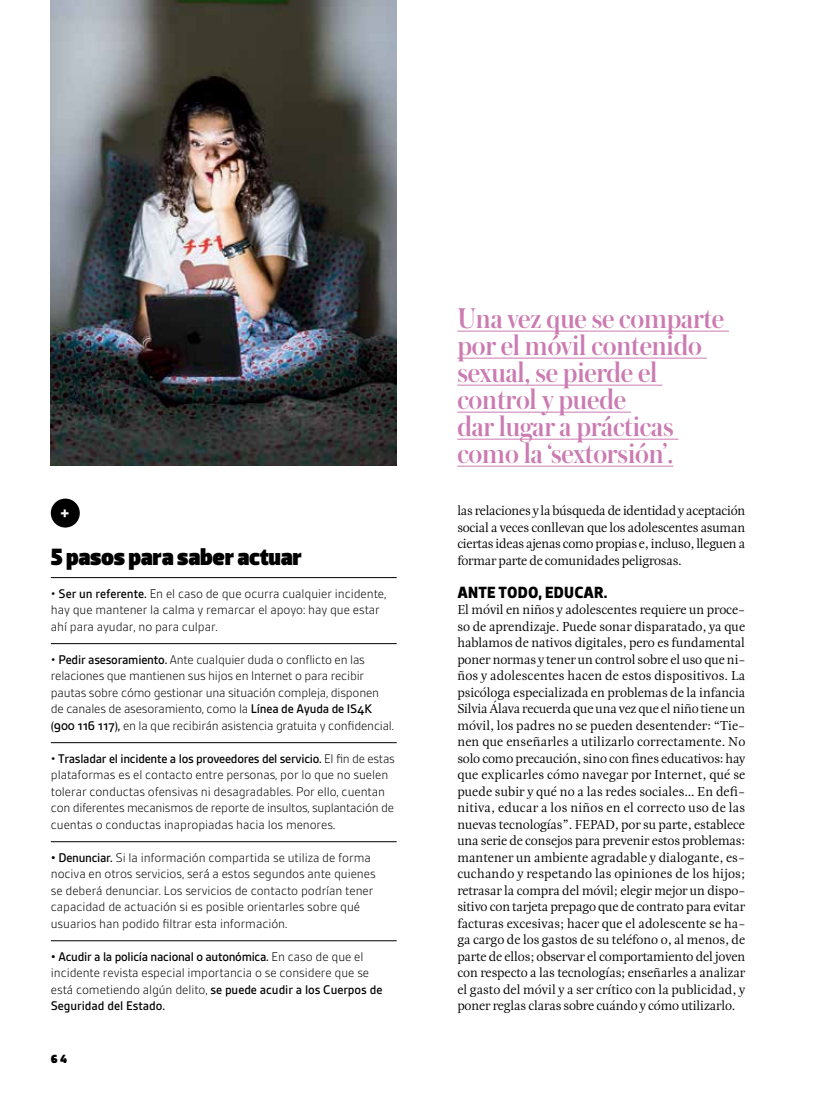
<style>
.page{position:relative;width:830px;height:1106px;background:#fff}
.page>*{position:absolute;margin:0;border:0;box-sizing:border-box;transform-origin:0 0}
.t1{font:500 30px/27px "Austin";letter-spacing:-.005em;color:#cb7bb1}
.t2{font:900 24px "Dobra";letter-spacing:-.015em;color:#000}
.t3{font:700 16.5px "Dobra";letter-spacing:.01em;color:#000}
.t4{font:13.5px/16.5px "Esta Pro";letter-spacing:-.015em;color:#000;text-align:justify}
.t5{font:300 13.5px/16.5px "Gesta";letter-spacing:-.005em;color:#000}
.t6{font:13.35px "Cg Behemoth Se Cd";color:#fff}
.t7{font:900 12px "Dobra";color:#000}
.s1{font-weight:500}
</style>
<div class="page">
<img style="left:51px;top:0;width:345px;height:465px">
<hr style="left:457px;top:331px;width:271px;height:1px;background:#cb7bb1">
<hr style="left:457px;top:358px;width:249px;height:1px;background:#cb7bb1">
<hr style="left:457px;top:385px;width:205px;height:1px;background:#cb7bb1">
<hr style="left:457px;top:412px;width:173px;height:1px;background:#cb7bb1">
<hr style="left:457px;top:439px;width:221px;height:1px;background:#cb7bb1">
<hr style="left:457px;top:466px;width:216px;height:1px;background:#cb7bb1">
<hr style="left:51px;top:577px;width:345px;height:1px;background:#000">
<hr style="left:51px;top:643px;width:345px;height:1px;background:#000">
<hr style="left:51px;top:742px;width:345px;height:1px;background:#000">
<hr style="left:51px;top:841px;width:345px;height:1px;background:#000">
<hr style="left:51px;top:940px;width:345px;height:1px;background:#000">
<div style="left:51px;top:498px;width:29px;height:29px;background:#000;border-radius:50%"></div>
<p class="t6" style="left:60px;top:503px;width:11px">+</p>
<h2 class="t2" style="left:51px;top:542px;width:253px">5 pasos para saber actuar</h2>
<p class="t5" style="left:51px;top:585px;width:337px">• <span class="s1">Ser un referente.</span> En el caso de que ocurra cualquier incidente, hay que mantener la calma y remarcar el apoyo: hay que estar ahí para ayudar, no para culpar.</p>
<p class="t5" style="left:51px;top:651px;width:344px">• <span class="s1">Pedir asesoramiento.</span> Ante cualquier duda o conflicto en las relaciones que mantienen sus hijos en Internet o para recibir pautas sobre cómo gestionar una situación compleja, disponen de canales de asesoramiento, como la <span class="s1">Línea de Ayuda de IS4K (900 116 117),</span> en la que recibirán asistencia gratuita y confidencial.</p>
<p class="t5" style="left:51px;top:750px;width:345px">• <span class="s1">Trasladar el incidente a los proveedores del servicio.</span> El fin de estas plataformas es el contacto entre personas, por lo que no suelen tolerar conductas ofensivas ni desagradables. Por ello, cuentan con diferentes mecanismos de reporte de insultos, suplantación de cuentas o conductas inapropiadas hacia los menores.</p>
<p class="t5" style="left:51px;top:849px;width:326px"><span class="s1">• Denunciar.</span> Si la información compartida se utiliza de forma nociva en otros servicios, será a estos segundos ante quienes se deberá denunciar. Los servicios de contacto podrían tener capacidad de actuación si es posible orientarles sobre qué usuarios han podido filtrar esta información.</p>
<p class="t5" style="left:51px;top:948px;width:333px"><span class="s1">• Acudir a la policía nacional o autonómica.</span> En caso de que el incidente revista especial importancia o se considere que se está cometiendo algún delito, <span class="s1">se puede acudir a los Cuerpos de Seguridad del Estado.</span></p>
<p class="t7" style="left:51px;top:1052px;width:18px">64</p>
<h1 class="t1" style="left:457px;top:304px;width:268px">Una vez que se comparte por el móvil contenido sexual, se pierde el control y puede<br>dar lugar a prácticas como la ‘sextorsión’.</h1>
<p class="t4" style="left:457px;top:502px;width:289px">las relaciones y la búsqueda de identidad y aceptación social a veces conllevan que los adolescentes asuman ciertas ideas ajenas como propias e, incluso, lleguen a formar parte de comunidades peligrosas.</p>
<p class="t3" style="left:457px;top:582px;width:151px">ANTE TODO, EDUCAR.</p>
<p class="t4" style="left:457px;top:601px;width:289px">El móvil en niños y adolescentes requiere un proce&shy;so de aprendizaje. Puede sonar disparatado, ya que hablamos de nativos digitales, pero es fundamental poner normas y tener un control sobre el uso que ni&shy;ños y adolescentes hacen de estos dispositivos. La psicóloga especializada en problemas de la infancia Silvia Álava recuerda que una vez que el niño tiene un móvil, los padres no se pueden desentender: “Tie&shy;nen que enseñarles a utilizarlo correctamente. No solo como precaución, sino con fines educativos: hay que explicarles cómo navegar por Internet, qué se puede subir y qué no a las redes sociales… En defi&shy;nitiva, educar a los niños en el correcto uso de las nuevas tecnologías”. FEPAD, por su parte, establece una serie de consejos para prevenir estos problemas: mantener un ambiente agradable y dialogante, es&shy;cuchando y respetando las opiniones de los hijos; retrasar la compra del móvil; elegir mejor un dispo&shy;sitivo con tarjeta prepago que de contrato para evitar facturas excesivas; hacer que el adolescente se ha&shy;ga cargo de los gastos de su teléfono o, al menos, de parte de ellos; observar el comportamiento del joven con respecto a las tecnologías; enseñarles a analizar el gasto del móvil y a ser crítico con la publicidad, y poner reglas claras sobre cuándo y cómo utilizarlo.</p>
</div>
